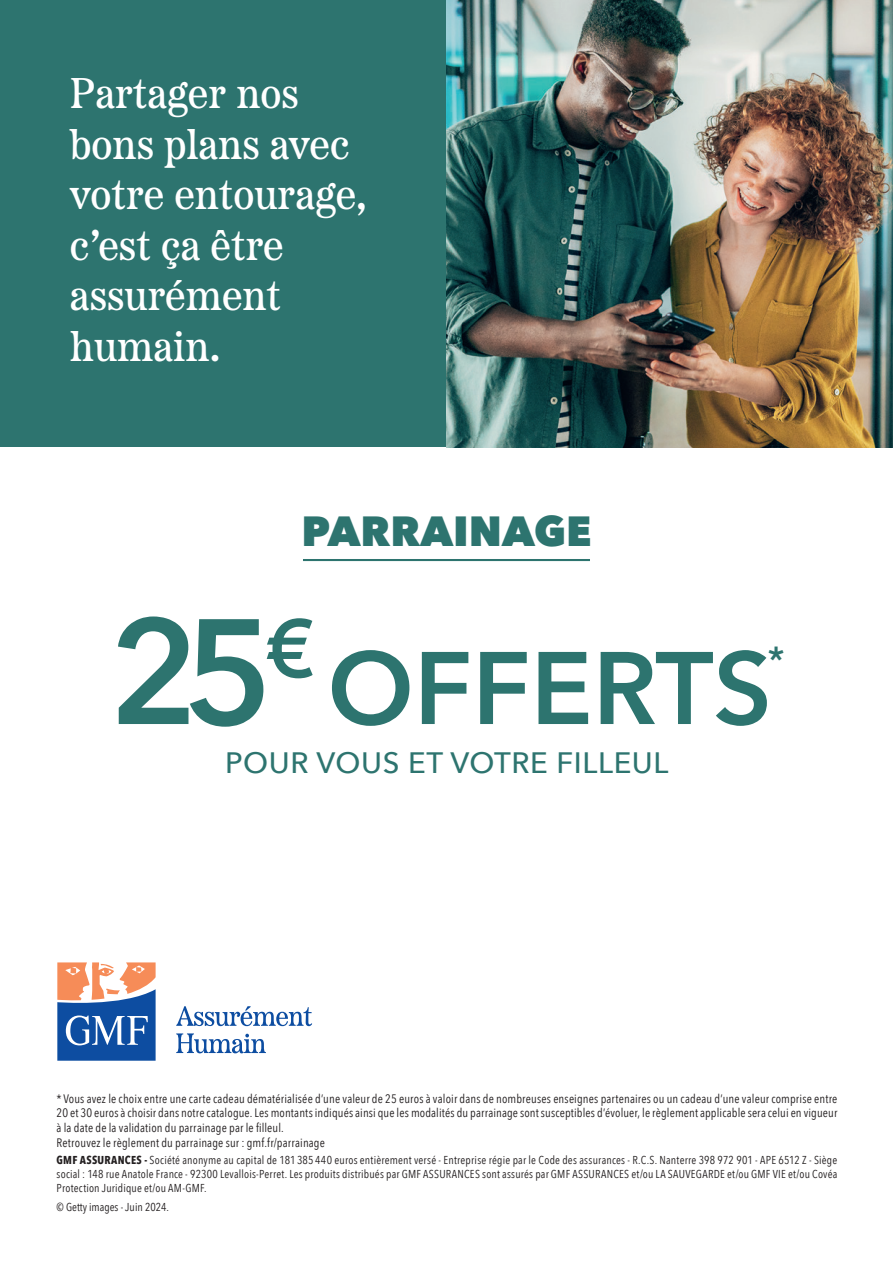
<style>
.page{position:relative;width:893px;height:1263px;background:#fff}
.page>*{position:absolute;margin:0;border:0;box-sizing:border-box;transform-origin:0 0}
.t1{font:600 148.05px "Avenir Next";color:#2d746f}
.t2{font:600 101.85px "Avenir Next";color:#2d746f}
.t3{font:42.9px/50.6px "Etna";color:#fff}
.t4{font:800 42px "Avenir Next";color:#2d746f}
.t5{font:600 36.15px "Avenir Next";color:#2d746f}
.t6{font:500 29.4px "Avenir Next";letter-spacing:.02em;color:#2d746f}
.t7{font:12.3px/14.7px "Avenir Next Condensed";letter-spacing:.01em;color:#231f20}
.t8{font:11.4px/13.8px "Avenir Next Condensed";letter-spacing:.015em;color:#231f20;text-align:justify}
.s1{font-weight:700}
</style>
<div class="page">
<div style="left:0;top:0;width:446px;height:447px;background:#2d746f"></div>
<img style="left:446px;top:0;width:447px;height:447px">
<hr style="left:303px;top:559px;width:287px;height:2px;background:#2d746f">
<svg style="left:176px;top:1006px;width:136px;height:20px"></svg>
<svg style="left:176px;top:1033px;width:90px;height:20px"></svg>
<svg style="left:57px;top:962px;width:99px;height:99px"></svg>
<h3 class="t3" style="left:70px;top:65px;width:299px">Partager nos bons plans avec votre entourage, c’est ça être assurément humain.</h3>
<h3 class="t4" style="left:302px;top:505px;width:291px">PARRAINAGE</h3>
<h1 class="t1" style="left:109px;top:545px;width:208px">25<sup>€</sup></h1>
<h2 class="t2" style="left:327px;top:601px;width:446px">OFFERTS</h2>
<h3 class="t5" style="left:768px;top:628px;width:18px">*</h3>
<h3 class="t6" style="left:225px;top:737px;width:445px">POUR VOUS ET VOTRE FILLEUL</h3>
<p class="t7" style="left:57px;top:1090px;width:782px">* Vous avez le choix entre une carte cadeau dématérialisée d’une valeur de 25 euros à valoir dans de nombreuses enseignes partenaires ou un cadeau d’une valeur comprise entre 20 et 30 euros à choisir dans notre catalogue. Les montants indiqués ainsi que les modalités du parrainage sont susceptibles d’évoluer, le règlement applicable sera celui en vigueur à la date de la validation du parrainage par le filleul.<br>Retrouvez le règlement du parrainage sur : gmf.fr/parrainage</p>
<p class="t8" style="left:57px;top:1153px;width:782px"><span class="s1">GMF ASSURANCES -</span> Société anonyme au capital de 181 385 440 euros entièrement versé - Entreprise régie par le Code des assurances - R.C.S. Nanterre 398 972 901 - APE 6512 Z - Siège social : 148 rue Anatole France - 92300 Levallois-Perret. Les produits distribués par GMF ASSURANCES sont assurés par GMF ASSURANCES et/ou LA SAUVEGARDE et/ou GMF VIE et/ou Covéa Protection Juridique et/ou AM-GMF.</p>
<p class="t8" style="left:57px;top:1200px;width:114px">© Getty images - Juin 2024.</p>
</div>
